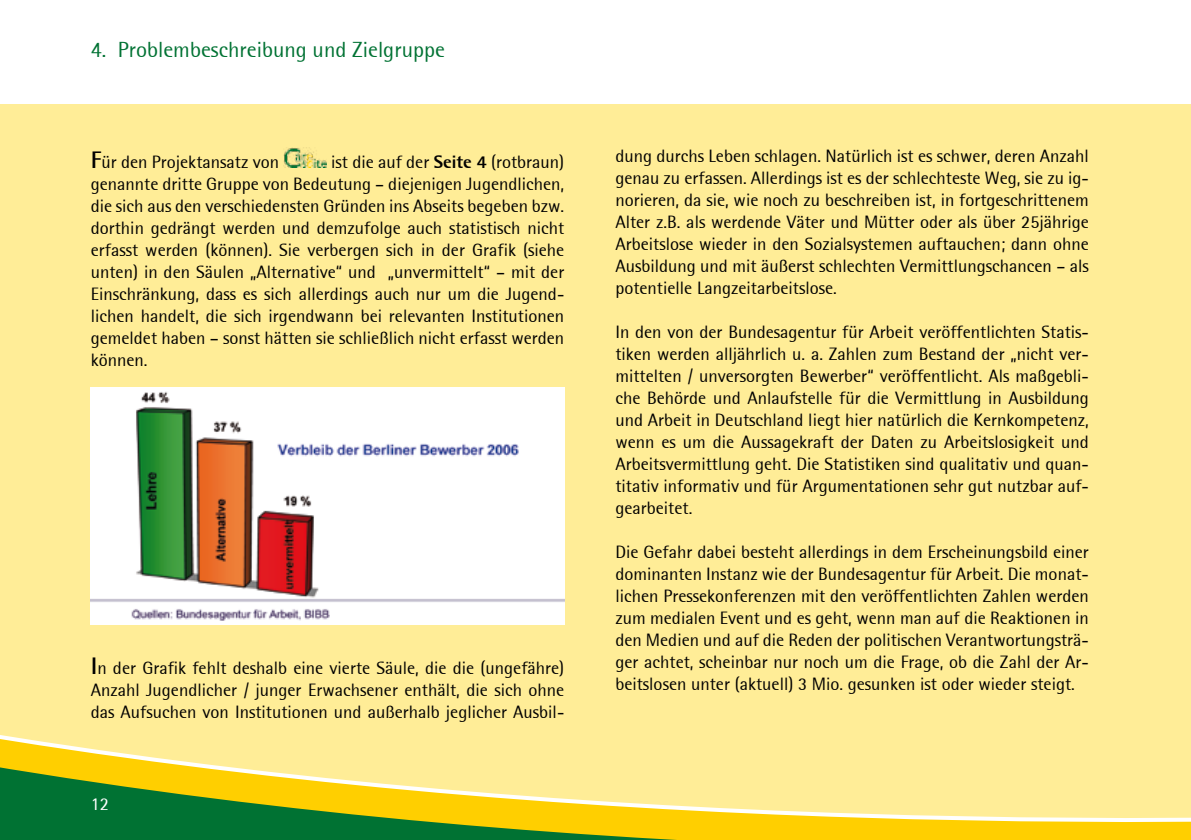
<style>
.page{position:relative;width:1191px;height:840px;background:#fff}
.page>*{position:absolute;margin:0;border:0;box-sizing:border-box;transform-origin:0 0}
.t1{font:22px "Rotis Semi Sans";color:#007233}
.t2{font:18px/22px "Rotis Semi Sans";color:#000;text-align:justify}
.t3{font:18px "Rotis Semi Sans";color:#fff}
.s1{font-weight:700;font-size:24px}
.s2{font-weight:800}
</style>
<div class="page">
<div style="left:0;top:0;width:1191px;height:839px;background:#ffed97"></div>
<svg style="left:0;top:743px;width:1190px;height:96px"></svg>
<svg style="left:1190px;top:817px;width:1px;height:22px"></svg>
<div style="left:0;top:0;width:1191px;height:103px;background:#fff"></div>
<img style="left:283px;top:147px;width:44px;height:20px">
<img style="left:91px;top:387px;width:473px;height:237px">
<p class="t1" style="left:91px;top:37px;width:356px">4. Problembeschreibung und Zielgruppe</p>
<p class="t2" style="left:91px;top:150px;width:190px"><span class="s1">F</span>ür den Projektansatz von</p>
<p class="t2" style="left:91px;top:150px;width:475px;text-indent:240px">ist die auf der <span class="s2">Seite 4</span> (rotbraun) genannte dritte Gruppe von Bedeutung – diejenigen Jugendlichen, die sich aus den verschiedensten Gründen ins Abseits begeben bzw. dorthin gedrängt werden und demzufolge auch statistisch nicht erfasst werden (können). Sie verbergen sich in der Grafik (siehe unten) in den Säulen „Alternative“ und „unvermittelt“ – mit der Einschränkung, dass es sich allerdings auch nur um die Jugend&shy;lichen handelt, die sich irgendwann bei relevanten Institutionen gemeldet haben – sonst hätten sie schließlich nicht erfasst werden können.</p>
<p class="t2" style="left:91px;top:656px;width:475px"><span class="s1">I</span>n der Grafik fehlt deshalb eine vierte Säule, die die (ungefähre)<br>Anzahl Jugendlicher / junger Erwachsener enthält, die sich ohne das Aufsuchen von Institutionen und außerhalb jeglicher Ausbil-</p>
<p class="t3" style="left:91px;top:793px;width:20px">12</p>
<p class="t2" style="left:615px;top:144px;width:475px">dung durchs Leben schlagen. Natürlich ist es schwer, deren Anzahl genau zu erfassen. Allerdings ist es der schlechteste Weg, sie zu ig&shy;norieren, da sie, wie noch zu beschreiben ist, in fortgeschrittenem Alter z.B. als werdende Väter und Mütter oder als über 25jährige Arbeitslose wieder in den Sozialsystemen auftauchen; dann ohne Ausbildung und mit äußerst schlechten Vermittlungschancen – als potentielle Langzeitarbeitslose.</p>
<p class="t2" style="left:615px;top:320px;width:475px">In den von der Bundesagentur für Arbeit veröffentlichten Statis&shy;tiken werden alljährlich u. a. Zahlen zum Bestand der „nicht ver&shy;mittelten / unversorgten Bewerber“ veröffentlicht. Als maßgebli&shy;che Behörde und Anlaufstelle für die Vermittlung in Ausbildung und Arbeit in Deutschland liegt hier natürlich die Kernkompetenz, wenn es um die Aussagekraft der Daten zu Arbeitslosigkeit und Arbeitsvermittlung geht. Die Statistiken sind qualitativ und quan&shy;titativ informativ und für Argumentationen sehr gut nutzbar auf&shy;gearbeitet.</p>
<p class="t2" style="left:615px;top:540px;width:475px">Die Gefahr dabei besteht allerdings in dem Erscheinungsbild einer dominanten Instanz wie der Bundesagentur für Arbeit. Die monat&shy;lichen Pressekonferenzen mit den veröffentlichten Zahlen werden zum medialen Event und es geht, wenn man auf die Reaktionen in den Medien und auf die Reden der politischen Verantwortungsträ&shy;ger achtet, scheinbar nur noch um die Frage, ob die Zahl der Ar&shy;beitslosen unter (aktuell) 3 Mio. gesunken ist oder wieder steigt.</p>
</div>
